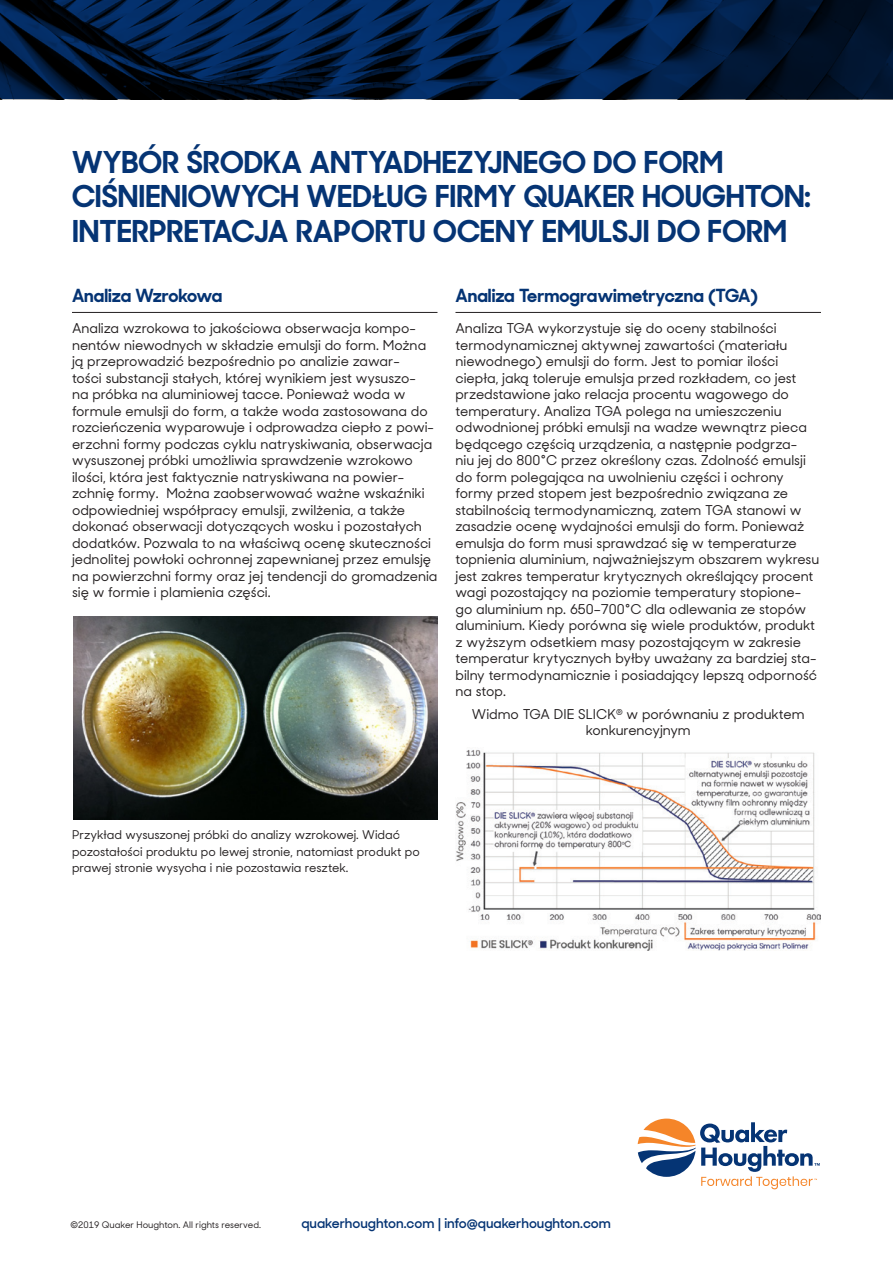
<style>
.page{position:relative;width:893px;height:1263px;background:#fff}
.page>*{position:absolute;margin:0;border:0;box-sizing:border-box;transform-origin:0 0}
.t1{font:700 30px/34.5px "Sharp Sans Display No 2";color:#053474}
.t2{font:700 18px "Sharp Sans Display No 2";color:#053474}
.t3{font:500 13.5px/16.5px "Sharp Sans Display No 2";color:#231f20}
.t4{font:600 13.5px "Sharp Sans Display No 2";color:#053474}
.t5{font:500 12px/16.5px "Sharp Sans Display No 2";color:#231f20}
.t6{font:500 9px "Sharp Sans Display No 2";color:#231f20}
</style>
<div class="page">
<svg style="left:0;top:0;width:893px;height:99px;background:#021b3d"></svg>
<svg style="left:638px;top:1118px;width:182px;height:71px"></svg>
<hr style="left:72px;top:312px;width:365px;height:1px;background:#231f20">
<hr style="left:455px;top:312px;width:366px;height:1px;background:#231f20">
<img style="left:455px;top:750px;width:366px;height:200px">
<img style="left:74px;top:616px;width:363px;height:203px">
<h2 class="t1" style="left:72px;top:141px;width:740px">WYBÓR ŚRODKA ANTYADHEZYJNEGO DO FORM<br>CIŚNIENIOWYCH WEDŁUG FIRMY QUAKER HOUGHTON:<br>INTERPRETACJA RAPORTU OCENY EMULSJI DO FORM</h2>
<h4 class="t2" style="left:72px;top:280px;width:152px">Analiza Wzrokowa</h4>
<p class="t3" style="left:72px;top:319px;width:367px">Analiza wzrokowa to jakościowa obserwacja kompo&shy;nentów niewodnych w składzie emulsji do form. Można ją przeprowadzić bezpośrednio po analizie zawar-<br>tości substancji stałych, której wynikiem jest wysuszo-<br>na próbka na aluminiowej tacce. Ponieważ woda w formule emulsji do form, a także woda zastosowana do rozcieńczenia wyparowuje i odprowadza ciepło z powi&shy;erzchni formy podczas cyklu natryskiwania, obserwacja wysuszonej próbki umożliwia sprawdzenie wzrokowo ilości, która jest faktycznie natryskiwana na powier&shy;zchnię formy. Można zaobserwować ważne wskaźniki odpowiedniej współpracy emulsji, zwilżenia, a także dokonać obserwacji dotyczących wosku i pozostałych dodatków. Pozwala to na właściwą ocenę skuteczności jednolitej powłoki ochronnej zapewnianej przez emulsję na powierzchni formy oraz jej tendencji do gromadzenia się w formie i plamienia części.</p>
<h4 class="t2" style="left:455px;top:280px;width:304px">Analiza Termograwimetryczna (TGA)</h4>
<p class="t3" style="left:455px;top:319px;width:365px">Analiza TGA wykorzystuje się do oceny stabilności termodynamicznej aktywnej zawartości (materiału niewodnego) emulsji do form. Jest to pomiar ilości ciepła, jaką toleruje emulsja przed rozkładem, co jest przedstawione jako relacja procentu wagowego do temperatury. Analiza TGA polega na umieszczeniu odwodnionej próbki emulsji na wadze wewnątrz pieca będącego częścią urządzenia, a następnie podgrza-<br>niu jej do 800°C przez określony czas. Zdolność emulsji do form polegająca na uwolnieniu części i ochrony formy przed stopem jest bezpośrednio związana ze stabilnością termodynamiczną, zatem TGA stanowi w zasadzie ocenę wydajności emulsji do form. Ponieważ emulsja do form musi sprawdzać się w temperaturze topnienia aluminium, najważniejszym obszarem wykresu jest zakres temperatur krytycznych określający procent wagi pozostający na poziomie temperatury stopione&shy;go aluminium np. 650–700°C dla odlewania ze stopów aluminium. Kiedy porówna się wiele produktów, produkt z wyższym odsetkiem masy pozostającym w zakresie temperatur krytycznych byłby uważany za bardziej sta&shy;bilny termodynamicznie i posiadający lepszą odporność na stop.</p>
<p class="t3" style="left:472px;top:704px;width:334px;text-align:center">Widmo TGA DIE SLICK<sup>®</sup> w porównaniu z produktem konkurencyjnym</p>
<p class="t5" style="left:72px;top:825px;width:349px">Przykład wysuszonej próbki do analizy wzrokowej. Widać pozostałości produktu po lewej stronie, natomiast produkt po prawej stronie wysycha i nie pozostawia resztek.</p>
<p class="t6" style="left:71px;top:1217px;width:192px">©2019 Quaker Houghton. All rights reserved.</p>
<p class="t4" style="left:301px;top:1212px;width:311px">quakerhoughton.com | info@quakerhoughton.com</p>
</div>
